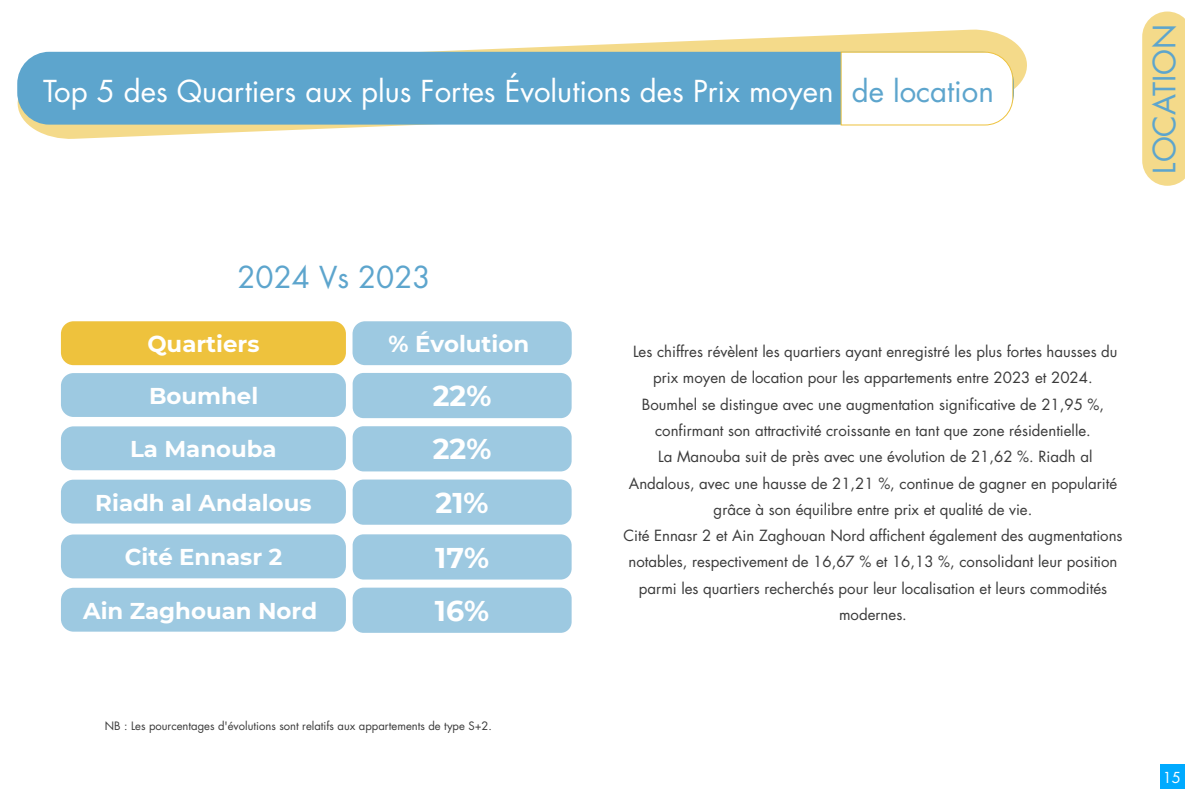
<style>
.page{position:relative;width:1185px;height:789px;background:#fff}
.page>*{position:absolute;margin:0;border:0;box-sizing:border-box;transform-origin:0 0}
.t1{font:30px "Futura LT";color:#5da5cd}
.t2{font:29.4px "Futura LT";color:#fff}
.t3{font:29.4px "Futura LT";color:#5da5cd}
.t4{font:700 28.5px "Montserrat";color:#fff}
.t5{font:700 22.88px "Montserrat";color:#fff}
.t6{font:15px/26.2px "Futura LT";color:#3a3a3a;text-align:center}
.t7{font:14.7px "Futura LT";color:#fff}
.t8{font:11.25px "Futura LT";color:#3a3a3a}
.s1{color:#5da5cd}
</style>
<div class="page">
<svg style="left:1142px;top:12px;width:43px;height:174px;background:#f4db8f"></svg>
<div style="left:1160px;top:764px;width:25px;height:24px;background:#0af"></div>
<svg style="left:18px;top:30px;width:1009px;height:109px"></svg>
<div style="left:17px;top:52px;width:997px;height:72px;background:#5da5cd;border-radius:32px"></div>
<svg style="left:840px;top:51px;width:174px;height:75px;background:#fcfaf5"></svg>
<div style="left:353px;top:373px;width:219px;height:45px;background:#9dc9e1;border-radius:11px"></div>
<div style="left:353px;top:321px;width:219px;height:44px;background:#9dc9e1;border-radius:13px"></div>
<div style="left:61px;top:321px;width:285px;height:44px;background:#eec23d;border-radius:13px"></div>
<div style="left:61px;top:373px;width:285px;height:44px;background:#9dc9e1;border-radius:13px"></div>
<div style="left:353px;top:426px;width:219px;height:45px;background:#9dc9e1;border-radius:11px"></div>
<div style="left:61px;top:426px;width:285px;height:44px;background:#9dc9e1;border-radius:13px"></div>
<div style="left:353px;top:479px;width:219px;height:45px;background:#9dc9e1;border-radius:11px"></div>
<div style="left:61px;top:479px;width:285px;height:44px;background:#9dc9e1;border-radius:13px"></div>
<div style="left:353px;top:534px;width:219px;height:45px;background:#9dc9e1;border-radius:11px"></div>
<div style="left:61px;top:534px;width:285px;height:44px;background:#9dc9e1;border-radius:13px"></div>
<div style="left:353px;top:587px;width:219px;height:45px;background:#9dc9e1;border-radius:11px"></div>
<div style="left:61px;top:587px;width:285px;height:44px;background:#9dc9e1;border-radius:13px"></div>
<h2 class="t2" style="left:43px;top:72px;width:952px">Top 5 des Quartiers aux plus Fortes Évolutions des Prix moyen <span class="s1">de location</span></h2>
<h1 class="t1" style="left:1145px;top:174px;width:151px;rotate:-90deg">LOCATION</h1>
<h2 class="t3" style="left:238px;top:259px;width:195px">2024 Vs 2023</h2>
<h3 class="t5" style="left:147px;top:331px;width:114px">Quartiers</h3>
<h3 class="t5" style="left:389px;top:331px;width:142px">% Évolution</h3>
<h3 class="t5" style="left:149px;top:383px;width:111px">Boumhel</h3>
<h3 class="t5" style="left:130px;top:436px;width:148px">La Manouba</h3>
<h3 class="t4" style="left:433px;top:433px;width:60px">22%</h3>
<h3 class="t5" style="left:95px;top:490px;width:218px">Riadh al Andalous</h3>
<h3 class="t4" style="left:436px;top:487px;width:54px">21%</h3>
<h3 class="t5" style="left:125px;top:544px;width:159px">Cité Ennasr 2</h3>
<h3 class="t4" style="left:435px;top:541px;width:55px">17%</h3>
<h3 class="t5" style="left:83px;top:598px;width:236px">Ain Zaghouan Nord</h3>
<h3 class="t4" style="left:435px;top:595px;width:56px">16%</h3>
<h3 class="t4" style="left:433px;top:380px;width:60px">22%</h3>
<p class="t6" style="left:623px;top:338px;width:501px">Les chiffres révèlent les quartiers ayant enregistré les plus fortes hausses du prix moyen de location pour les appartements entre 2023 et 2024.<br>Boumhel se distingue avec une augmentation significative de 21,95 %, confirmant son attractivité croissante en tant que zone résidentielle.<br>La Manouba suit de près avec une évolution de 21,62 %. Riadh al Andalous, avec une hausse de 21,21 %, continue de gagner en popularité grâce à son équilibre entre prix et qualité de vie.<br>Cité Ennasr 2 et Ain Zaghouan Nord affichent également des augmentations notables, respectivement de 16,67 % et 16,13 %, consolidant leur position parmi les quartiers recherchés pour leur localisation et leurs commodités modernes.</p>
<p class="t8" style="left:105px;top:718px;width:389px">NB : Les pourcentages d'évolutions sont relatifs aux appartements de type S+2.</p>
<p class="t7" style="left:1163px;top:767px;width:20px">15</p>
</div>
